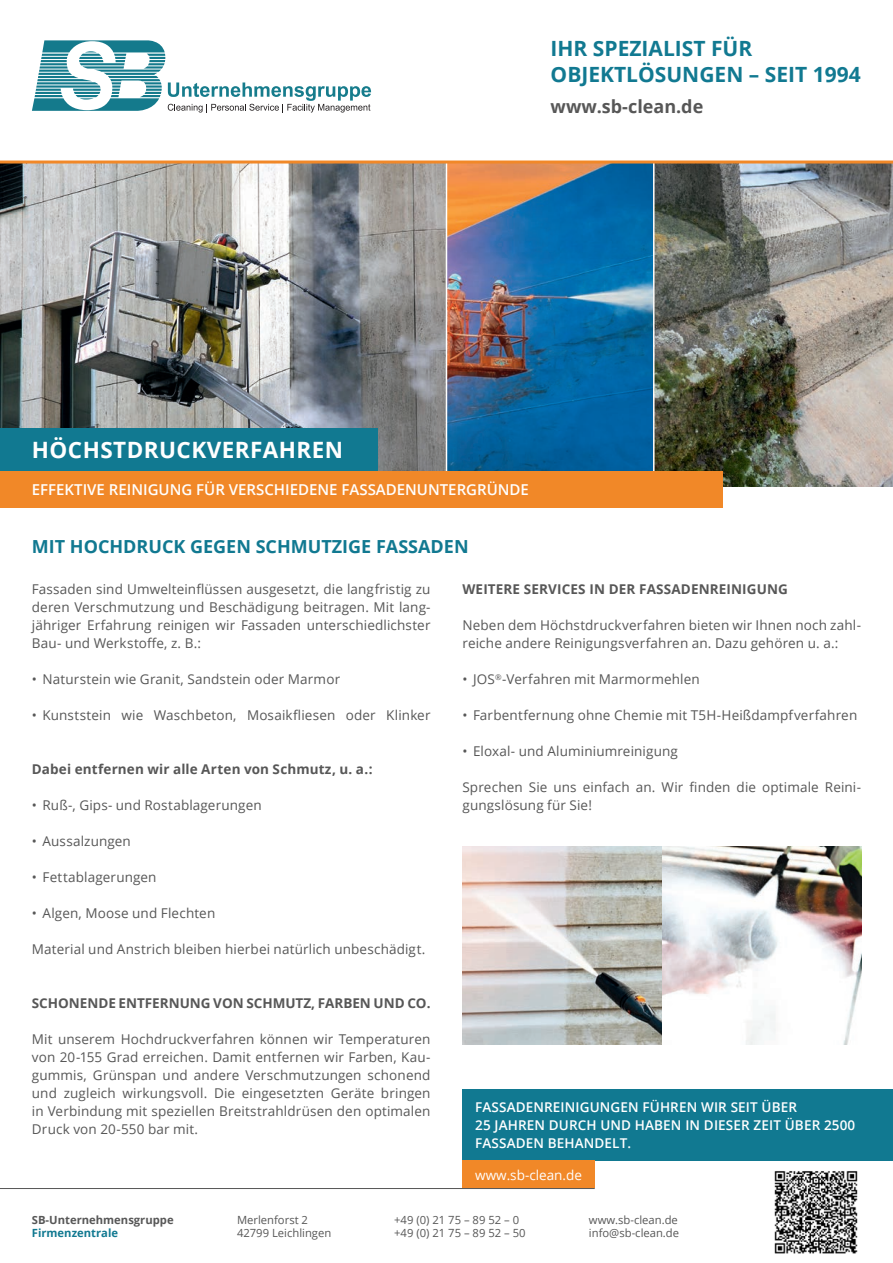
<style>
.page{position:relative;width:893px;height:1263px;background:#fff}
.page>*{position:absolute;margin:0;border:0;box-sizing:border-box;transform-origin:0 0}
.t1{font:700 22.5px "Open Sans";letter-spacing:.02em;color:#fff}
.Headline{font:700 21px/25.2px "Open Sans";color:#117991}
.Headline-2{font:700 18px "Open Sans";color:#117991}
.Headline-3{font:700 18px "Open Sans";color:#575757}
.t2{font:600 15px "Open Sans";color:#fff}
.Fließtext{font:13.5px/18px "Open Sans";letter-spacing:.01em;color:#575757;text-align:justify}
.Fließtext-2{font:700 13.5px "Open Sans";letter-spacing:.01em;color:#575757}
.Fließtext-3{font:600 13.5px/18px "Open Sans";letter-spacing:.01em;color:#fff}
.Fließtext-4{font:13.5px "Open Sans";color:#fff}
.t3{font:11.25px "Open Sans";color:#575757}
.t4{font:700 11.25px "Open Sans";color:#575757}
.t5{font:700 11.25px "Open Sans";color:#117991}
</style>
<div class="page">
<img style="left:0;top:164px;width:446px;height:307px">
<img style="left:447px;top:164px;width:206px;height:307px">
<div style="left:0;top:428px;width:377px;height:43px;background:#117991"></div>
<img style="left:654px;top:164px;width:239px;height:322px">
<img style="left:462px;top:846px;width:200px;height:198px">
<img style="left:662px;top:846px;width:199px;height:198px">
<div style="left:0;top:471px;width:723px;height:36px;background:#f18828"></div>
<svg style="left:32px;top:40px;width:339px;height:73px"></svg>
<hr style="left:0;top:161px;width:893px;height:3px;background:#f18828">
<div style="left:462px;top:1089px;width:431px;height:72px;background:#117991"></div>
<hr style="left:0;top:1188px;width:595px;height:1px;background:#575757">
<div style="left:462px;top:1161px;width:133px;height:27px;background:#f18828"></div>
<img style="left:774px;top:1171px;width:84px;height:83px">
<p class="Headline" style="left:551px;top:36px;width:312px">IHR SPEZIALIST FÜR<br>OBJEKTLÖSUNGEN – SEIT 1994</p>
<p class="Headline-3" style="left:551px;top:93px;width:154px">www.sb-clean.de</p>
<p class="t1" style="left:32px;top:434px;width:313px">HÖCHSTDRUCKVERFAHREN</p>
<p class="t2" style="left:32px;top:479px;width:499px">EFFEKTIVE REINIGUNG FÜR VERSCHIEDENE FASSADENUNTERGRÜNDE</p>
<p class="Headline-2" style="left:32px;top:534px;width:438px">MIT HOCHDRUCK GEGEN SCHMUTZIGE FASSADEN</p>
<p class="Fließtext" style="left:32px;top:580px;width:400px">Fassaden sind Umwelteinflüssen ausgesetzt, die langfristig zu deren Verschmutzung und Beschädigung beitragen. Mit lang&shy;jähriger Erfahrung reinigen wir Fassaden unterschiedlichster Bau- und Werkstoffe, z. B.:</p>
<p class="Fließtext" style="left:32px;top:670px;width:310px">• Naturstein wie Granit, Sandstein oder Marmor</p>
<p class="Fließtext" style="left:32px;top:706px;width:400px">• Kunststein wie Waschbeton, Mosaikfliesen oder Klinker</p>
<p class="Fließtext-2" style="left:32px;top:760px;width:342px">Dabei entfernen wir alle Arten von Schmutz, u. a.:</p>
<p class="Fließtext" style="left:32px;top:796px;width:231px">• Ruß-, Gips- und Rostablagerungen</p>
<p class="Fließtext" style="left:32px;top:832px;width:100px">• Aussalzungen</p>
<p class="Fließtext" style="left:32px;top:868px;width:126px">• Fettablagerungen</p>
<p class="Fließtext" style="left:32px;top:904px;width:185px">• Algen, Moose und Flechten</p>
<p class="Fließtext" style="left:32px;top:940px;width:395px">Material und Anstrich bleiben hierbei natürlich unbeschädigt.</p>
<p class="Fließtext-2" style="left:32px;top:994px;width:400px">SCHONENDE ENTFERNUNG VON SCHMUTZ, FARBEN UND CO.</p>
<p class="Fließtext" style="left:32px;top:1030px;width:400px">Mit unserem Hochdruckverfahren können wir Temperaturen von 20-155 Grad erreichen. Damit entfernen wir Farben, Kau&shy;gummis, Grünspan und andere Verschmutzungen schonend und zugleich wirkungsvoll. Die eingesetzten Geräte bringen in Verbindung mit speziellen Breitstrahldrüsen den optimalen Druck von 20-550 bar mit.</p>
<p class="Fließtext-2" style="left:462px;top:580px;width:327px">WEITERE SERVICES IN DER FASSADENREINIGUNG</p>
<p class="Fließtext" style="left:462px;top:616px;width:400px">Neben dem Höchstdruckverfahren bieten wir Ihnen noch zahl&shy;reiche andere Reinigungsverfahren an. Dazu gehören u. a.:</p>
<p class="Fließtext" style="left:462px;top:670px;width:239px">• JOS<sup>®</sup>-Verfahren mit Marmormehlen</p>
<p class="Fließtext" style="left:462px;top:706px;width:396px">• Farbentfernung ohne Chemie mit T5H-Heißdampfverfahren</p>
<p class="Fließtext" style="left:462px;top:742px;width:217px">• Eloxal- und Aluminiumreinigung</p>
<p class="Fließtext" style="left:462px;top:778px;width:400px">Sprechen Sie uns einfach an. Wir finden die optimale Reini&shy;gungslösung für Sie!</p>
<p class="Fließtext-3" style="left:475px;top:1098px;width:382px">FASSADENREINIGUNGEN FÜHREN WIR SEIT ÜBER<br>25 JAHREN DURCH UND HABEN IN DIESER ZEIT ÜBER 2500<br>FASSADEN BEHANDELT.</p>
<p class="Fließtext-4" style="left:475px;top:1165px;width:108px">www.sb-clean.de</p>
<p class="t4" style="left:32px;top:1211px;width:143px">SB-Unternehmensgruppe</p>
<p class="t5" style="left:32px;top:1225px;width:88px">Firmenzentrale</p>
<p class="t3" style="left:237px;top:1212px;width:73px">Merlenforst 2</p>
<p class="t3" style="left:237px;top:1225px;width:96px">42799 Leichlingen</p>
<p class="t3" style="left:394px;top:1212px;width:126px">+49 (0) 21 75 – 89 52 – 0</p>
<p class="t3" style="left:394px;top:1225px;width:133px">+49 (0) 21 75 – 89 52 – 50</p>
<p class="t3" style="left:589px;top:1212px;width:91px">www.sb-clean.de</p>
<p class="t3" style="left:589px;top:1225px;width:92px">info@sb-clean.de</p>
</div>
